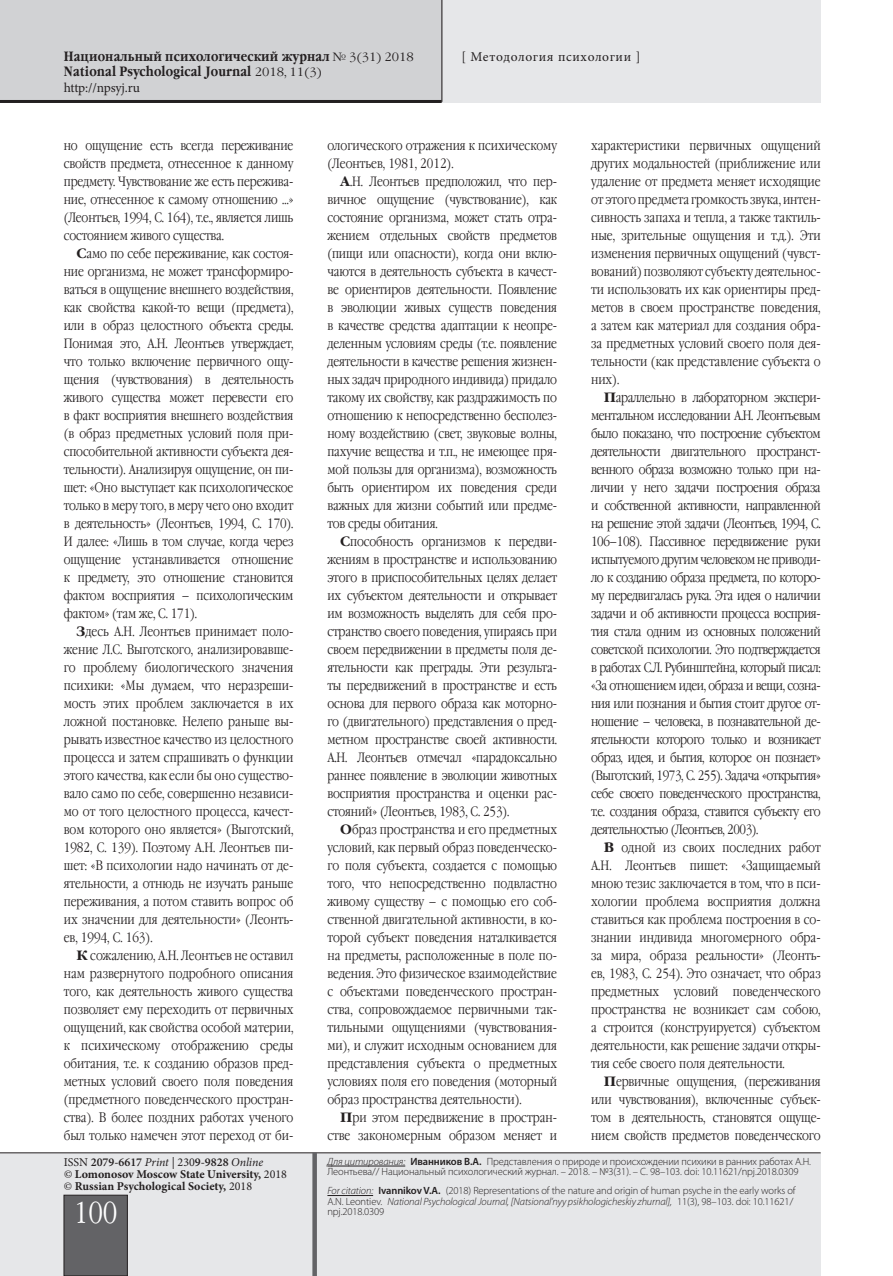
<style>
.page{position:relative;width:893px;height:1276px;background:#fff}
.page>*{position:absolute;margin:0;border:0;box-sizing:border-box;transform-origin:0 0}
.t1{font:30px "Garamond Narrow C";color:#fff}
.Main_text{font:13.5px/18px "Garamond Narrow C";color:#231f20;text-align:justify}
.t2{font:700 13.5px/15px "Garamond Narrow C";letter-spacing:.01em;color:#231f20}
.t3{font:13.5px "Minion Pro";letter-spacing:.035em;color:#231f20}
.t4{font:13.5px "Minion Pro";letter-spacing:-.015em;color:#231f20}
.t5{font:700 12px/12px "Minion Pro";color:#231f20}
.t6{font:300 10.5px/10.5px "Myriad Pro";letter-spacing:-.01em;color:#231f20}
.s1{font-family:"Garamond C";font-weight:400;font-size:12px}
.s2{font-family:"Garamond C";font-weight:700}
.s3{font-weight:400}
.s4{font-weight:600}
.s5{font-weight:400;font-style:italic}
.s6{font-style:italic}
</style>
<div class="page">
<div style="left:0;top:0;width:821px;height:102px;background:#e6e7e9"></div>
<div style="left:0;top:0;width:442px;height:101px;background:#d1d2d4"></div>
<div style="left:0;top:1153px;width:821px;height:123px;background:#e6e7e9"></div>
<hr style="left:0;top:1152px;width:821px;height:1px;background:#231f20">
<div style="left:64px;top:1195px;width:64px;height:81px;background:#636366;border:1px solid #231f20"></div>
<hr style="left:0;top:100px;width:442px;height:3px;background:#231f20">
<div style="left:312px;top:1152px;width:5px;height:124px;background:#636366"></div>
<hr style="left:442px;top:0;width:1px;height:102px;background:#231f20">
<hr style="left:327px;top:1165px;width:78px;height:1px;background:#231f20">
<hr style="left:327px;top:1195px;width:46px;height:1px;background:#231f20">
<p class="t2" style="left:64px;top:49px;width:352px">Национальный психологический журнал <span class="s1">№ 3(31) 2018<br></span>National Psychological Journal <span class="s1">2018, 11(3)</span></p>
<p class="t4" style="left:64px;top:79px;width:78px">http://npsyj.ru</p>
<p class="t3" style="left:461px;top:47px;width:180px">[ Методология психологии ]</p>
<p class="Main_text" style="left:64px;top:137px;width:231px">но ощущение есть всегда переживание свойств предмета, отнесенное к данному предмету. Чувствование же есть пережива&shy;ние, отнесенное к самому отношению …» (Леонтьев, 1994, С. 164), т.е., является лишь состоянием живого существа.</p>
<p class="Main_text" style="left:64px;top:245px;width:231px;text-indent:13px"><span class="s2">С</span>амо по себе переживание, как состоя&shy;ние организма, не может трансформиро&shy;ваться в ощущение внешнего воздействия, как свойства какой-то вещи (предмета), или в образ целостного объекта среды.<br>Понимая это, А.Н. Леонтьев утверждает, что только включение первичного ощу&shy;щения (чувствования) в деятельность живого существа может перевести его в факт восприятия внешнего воздействия (в образ предметных условий поля при&shy;способительной активности субъекта дея&shy;тельности). Анализируя ощущение, он пи&shy;шет: «Оно выступает как психологическое только в меру того, в меру чего оно входит в деятельность» (Леонтьев, 1994, С. 170).<br>И далее: «Лишь в том случае, когда через ощущение устанавливается отношение к предмету, это отношение становится фактом восприятия – психологическим фактом» (там же, С. 171).</p>
<p class="Main_text" style="left:64px;top:623px;width:231px;text-indent:13px"><span class="s2">З</span>десь А.Н. Леонтьев принимает поло&shy;жение Л.С. Выготского, анализировавше&shy;го проблему биологического значения психики: «Мы думаем, что неразреши&shy;мость этих проблем заключается в их ложной постановке. Нелепо раньше вы&shy;рывать известное качество из целостного процесса и затем спрашивать о функции этого качества, как если бы оно существо&shy;вало само по себе, совершенно независи&shy;мо от того целостного процесса, качест&shy;вом которого оно является» (Выготский, 1982, С. 139). Поэтому А.Н. Леонтьев пи&shy;шет: «В психологии надо начинать от де&shy;ятельности, а отнюдь не изучать раньше переживания, а потом ставить вопрос об их значении для деятельности» (Леонть&shy;ев, 1994, С. 163).</p>
<p class="Main_text" style="left:64px;top:947px;width:231px;text-indent:13px"><span class="s2">К</span> сожалению, А.Н. Леонтьев не оставил нам развернутого подробного описания того, как деятельность живого существа позволяет ему переходить от первичных ощущений, как свойства особой материи, к психическому отображению среды обитания, т.е. к созданию образов пред&shy;метных условий своего поля поведения (предметного поведенческого простран&shy;ства). В более поздних работах ученого был только намечен этот переход от би-</p>
<p class="t5" style="left:64px;top:1155px;width:225px"><span class="s3">ISSN</span> <span class="s4">2079-6617</span> <span class="s5">Print</span> <span class="s3">| 230</span><span class="s4">9-9828</span> <span class="s5">Online<br>©</span> Lomonosov Moscow State University, <span class="s3">2018 ©</span> Russian Psychological Society, <span class="s3">2018</span></p>
<h1 class="t1" style="left:74px;top:1196px;width:45px">100</h1>
<p class="Main_text" style="left:327px;top:137px;width:231px">ологического отражения к психическому (Леонтьев, 1981, 2012).</p>
<p class="Main_text" style="left:327px;top:173px;width:231px;text-indent:13px"><span class="s2">А</span>.Н. Леонтьев предположил, что пер&shy;вичное ощущение (чувствование), как состояние организма, может стать отра&shy;жением отдельных свойств предметов (пищи или опасности), когда они вклю&shy;чаются в деятельность субъекта в качест&shy;ве ориентиров деятельности. Появление в эволюции живых существ поведения в качестве средства адаптации к неопре&shy;деленным условиям среды (т.е. появление деятельности в качестве решения жизнен&shy;ных задач природного индивида) придало такому их свойству, как раздражимость по отношению к непосредственно бесполез&shy;ному воздействию (свет, звуковые волны, пахучие вещества и т.п., не имеющее пря&shy;мой пользы для организма), возможность быть ориентиром их поведения среди важных для жизни событий или предме&shy;тов среды обитания.</p>
<p class="Main_text" style="left:327px;top:533px;width:231px;text-indent:13px"><span class="s2">С</span>пособность организмов к передви&shy;жениям в пространстве и использованию этого в приспособительных целях делает их субъектом деятельности и открывает им возможность выделять для себя про&shy;странство своего поведения, упираясь при своем передвижении в предметы поля де&shy;ятельности как преграды. Эти результа&shy;ты передвижений в пространстве и есть основа для первого образа как моторно&shy;го (двигательного) представления о пред&shy;метном пространстве своей активности.<br>А.Н. Леонтьев отмечал «парадоксально раннее появление в эволюции животных восприятия пространства и оценки рас&shy;стояний» (Леонтьев, 1983, С. 253).</p>
<p class="Main_text" style="left:327px;top:821px;width:231px;text-indent:13px"><span class="s2">О</span>браз пространства и его предметных условий, как первый образ поведенческо&shy;го поля субъекта, создается с помощью того, что непосредственно подвластно живому существу – с помощью его соб&shy;ственной двигательной активности, в ко&shy;торой субъект поведения наталкивается на предметы, расположенные в поле по&shy;ведения. Это физическое взаимодействие с объектами поведенческого простран&shy;ства, сопровождаемое первичными так&shy;тильными ощущениями (чувствования&shy;ми), и служит исходным основанием для представления субъекта о предметных условиях поля его поведения (моторный образ пространства деятельности).</p>
<p class="Main_text" style="left:327px;top:1109px;width:231px;text-align:right"><span class="s2">П</span>ри этом передвижение в простран&shy;стве закономерным образом меняет и</p>
<p class="Main_text" style="left:591px;top:137px;width:231px">характеристики первичных ощущений других модальностей (приближение или удаление от предмета меняет исходящие от этого предмета громкость звука, интен&shy;сивность запаха и тепла, а также тактиль&shy;ные, зрительные ощущения и т.д.). Эти изменения первичных ощущений (чувст&shy;вований) позволяют субъекту деятельнос&shy;ти использовать их как ориентиры пред&shy;метов в своем пространстве поведения, а затем как материал для создания обра&shy;за предметных условий своего поля дея&shy;тельности (как представление субъекта о них).</p>
<p class="Main_text" style="left:591px;top:389px;width:231px;text-indent:13px"><span class="s2">П</span>араллельно в лабораторном экспери&shy;ментальном исследовании А.Н. Леонтьевым было показано, что построение субъектом деятельности двигательного пространст&shy;венного образа возможно только при на&shy;личии у него задачи построения образа и собственной активности, направленной на решение этой задачи (Леонтьев, 1994, С.<br>106–108). Пассивное передвижение руки испытуемого другим человеком не приводи&shy;ло к созданию образа предмета, по которо&shy;му передвигалась рука. Эта идея о наличии задачи и об активности процесса восприя&shy;тия стала одним из основных положений советской психологии. Это подтверждается в работах С.Л. Рубинштейна, который писал: «За отношением идеи, образа и вещи, созна&shy;ния или познания и бытия стоит другое от&shy;ношение – человека, в познавательной де&shy;ятельности которого только и возникает образ, идея, и бытия, которое он познает» (Выготский, 1973, С. 255). Задача «открытия» себе своего поведенческого пространства, т.е. создания образа, ставится субъекту его деятельностью (Леонтьев, 2003).</p>
<p class="Main_text" style="left:591px;top:839px;width:231px;text-indent:13px"><span class="s2">В</span> одной из своих последних работ А.Н. Леонтьев пишет: «Защищаемый мною тезис заключается в том, что в пси&shy;хологии проблема восприятия должна ставиться как проблема построения в со&shy;знании индивида многомерного обра&shy;за мира, образа реальности» (Леонть&shy;ев, 1983, С. 254). Это означает, что образ предметных условий поведенческого пространства не возникает сам собою, а строится (конструируется) субъектом деятельности, как решение задачи откры&shy;тия себе своего поля деятельности.</p>
<p class="Main_text" style="left:591px;top:1073px;width:231px;text-indent:13px"><span class="s2">П</span>ервичные ощущения, (переживания или чувствования), включенные субъек&shy;том в деятельность, становятся ощуще&shy;нием свойств предметов поведенческого</p>
<p class="t6" style="left:327px;top:1156px;width:485px"><span class="s6">Для цитирования:</span> <span class="s4">Иванников В.А.</span> Представления о природе и происхождении психики в ранних работах А.Н.<br>Леонтьева// Национальный психологический журнал. – 2018. – №3(31). – С. 98–103. doi: 10.11621/npj.2018.0309</p>
<p class="t6" style="left:327px;top:1185px;width:470px"><span class="s6">For citation:</span> <span class="s4">Ivannikov V.A.</span> (2018) Representations of the nature and origin of human psyche in the early works of<br>A.N. Leontiev. <span class="s6">National Psychological Journal, [Natsional’nyy psikhologicheskiy zhurnal],</span> 11(3), 98–103. doi: 10.11621/ npj.2018.0309</p>
</div>
